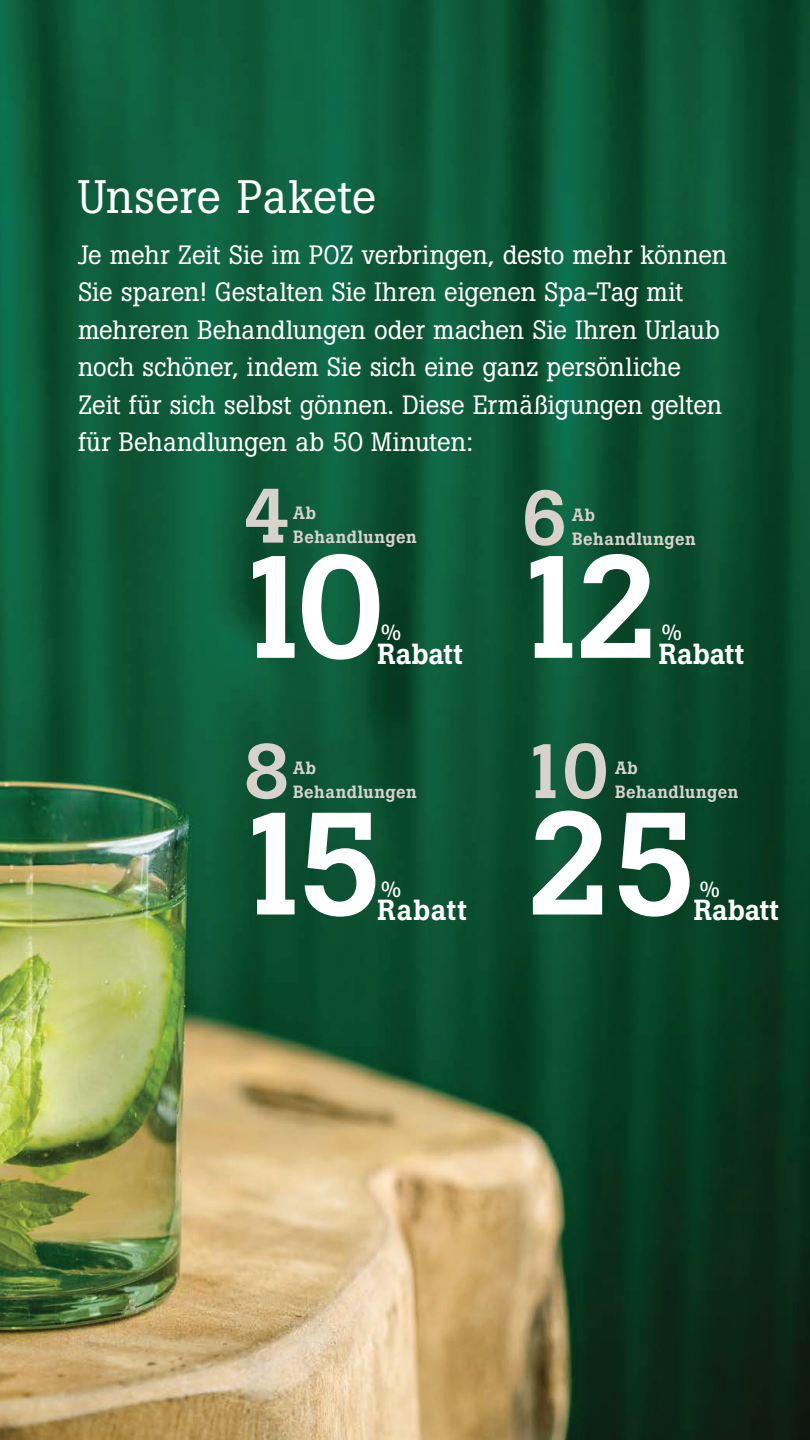
<style>
.page{position:relative;width:810px;height:1440px;background:#fff}
.page>*{position:absolute;margin:0;border:0;box-sizing:border-box;transform-origin:0 0}
.t1{font:500 144.07px "Boton";letter-spacing:-.14em;color:#fff}
.t2{font:500 76.28px "Boton";color:#d7d2ca}
.t3{font:46.5px "Boton";letter-spacing:.005em;color:#fff}
.t4{font:500 28.8px "Boton";letter-spacing:.01em;color:#fff}
.t5{font:26.25px/37.5px "Boton";color:#fff}
.t6{font:500 21.83px "Boton";color:#fff}
.t7{font:500 17.62px "Boton";letter-spacing:.025em;color:#d7d2ca}
</style>
<div class="page">
<img style="left:0;top:0;width:810px;height:1440px">
<h3 class="t3" style="left:78px;top:169px;width:300px">Unsere Pakete</h3>
<p class="t5" style="left:78px;top:236px;width:651px">Je mehr Zeit Sie im POZ verbringen, desto mehr können Sie sparen! Gestalten Sie Ihren eigenen Spa-Tag mit mehreren Behandlungen oder machen Sie Ihren Urlaub noch schöner, indem Sie sich eine ganz persönliche Zeit für sich selbst gönnen. Diese Ermäßigungen gelten für Behandlungen ab 50 Minuten:</p>
<h2 class="t2" style="left:243px;top:471px;width:48px">4</h2>
<h1 class="t1" style="left:230px;top:522px;width:156px">10</h1>
<p class="t7" style="left:293px;top:502px;width:24px">Ab</p>
<p class="t7" style="left:293px;top:526px;width:125px">Behandlungen</p>
<p class="t6" style="left:381px;top:619px;width:21px">%</p>
<p class="t4" style="left:377px;top:637px;width:87px">Rabatt</p>
<h2 class="t2" style="left:521px;top:473px;width:48px">6</h2>
<h1 class="t1" style="left:508px;top:522px;width:156px">12</h1>
<p class="t7" style="left:572px;top:504px;width:24px">Ab</p>
<p class="t7" style="left:572px;top:528px;width:125px">Behandlungen</p>
<p class="t6" style="left:662px;top:619px;width:21px">%</p>
<p class="t4" style="left:659px;top:637px;width:87px">Rabatt</p>
<h2 class="t2" style="left:243px;top:726px;width:48px">8</h2>
<h1 class="t1" style="left:230px;top:779px;width:156px">15</h1>
<p class="t7" style="left:293px;top:757px;width:24px">Ab</p>
<p class="t7" style="left:293px;top:781px;width:125px">Behandlungen</p>
<p class="t6" style="left:381px;top:876px;width:21px">%</p>
<p class="t4" style="left:377px;top:892px;width:91px">Rabatt</p>
<h2 class="t2" style="left:521px;top:726px;width:89px">10</h2>
<h1 class="t1" style="left:527px;top:779px;width:173px">25</h1>
<p class="t7" style="left:615px;top:757px;width:24px">Ab</p>
<p class="t7" style="left:615px;top:781px;width:125px">Behandlungen</p>
<p class="t6" style="left:700px;top:876px;width:21px">%</p>
<p class="t4" style="left:694px;top:892px;width:87px">Rabatt</p>
</div>
